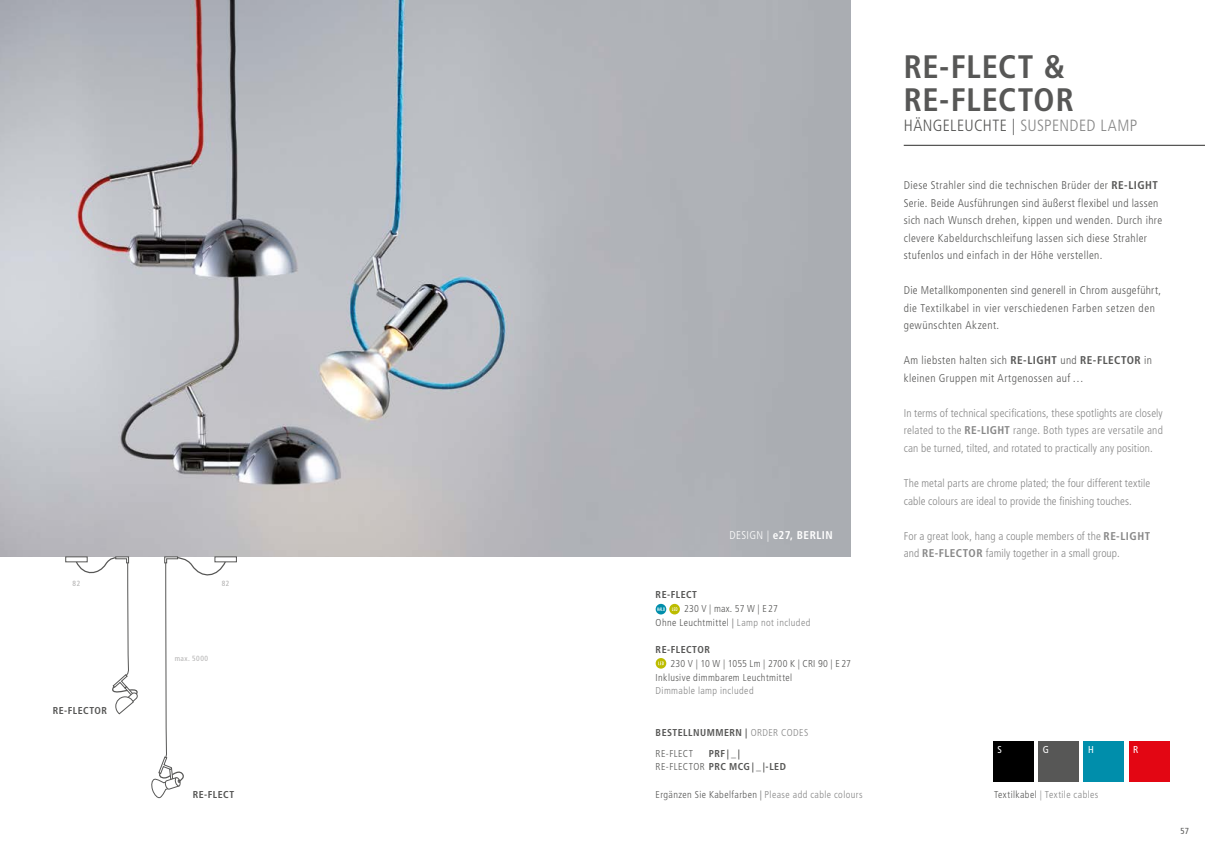
<style>
.page{position:relative;width:1205px;height:851px;background:#fff}
.page>*{position:absolute;margin:0;border:0;box-sizing:border-box;transform-origin:0 0}
.t1{font:700 condensed 32.5px/32.5px "Frutiger LT Std";letter-spacing:.025em;color:#575756}
.t2{font:300 condensed 16.25px "Frutiger LT Std";letter-spacing:.02em;color:#575756}
.t3{font:300 condensed 11.25px/17.5px "Frutiger LT Std";letter-spacing:.035em;color:#575756}
.t4{font:300 condensed 11.25px/17.5px "Frutiger LT Std";letter-spacing:.005em;color:#878787}
.t5{font:700 condensed 11.25px "Frutiger LT Std";letter-spacing:.045em;color:#fff}
.t6{font:300 condensed 10px/13.8px "Frutiger LT Std";letter-spacing:.04em;color:#575756;text-align:center}
.t7{font:700 condensed 10px/20.9px "Frutiger LT Std";letter-spacing:.045em;color:#575756}
.t8{font:300 condensed 10px "Frutiger LT Std";letter-spacing:.04em;color:#878787}
.t9{font:condensed 10px "Frutiger LT Std";color:#fff}
.t10{font:condensed 8.75px "Frutiger LT Std";color:#575756}
.t11{font:condensed 7.5px "Frutiger LT Std";letter-spacing:.06em;color:#b3b2b2}
.s1{font-weight:300}
.s2{color:#878787}
.s3{font-weight:300;color:#878787}
.s4{font-weight:700}
.s5{color:#575756}
</style>
<div class="page">
<hr style="left:904px;top:145px;width:301px;height:1px;background:#575756">
<img style="left:0;top:0;width:850px;height:556px">
<div style="left:993px;top:740px;width:41px;height:41px;background:#000"></div>
<div style="left:1038px;top:740px;width:41px;height:41px;background:#575756"></div>
<div style="left:1083px;top:740px;width:41px;height:41px;background:#008eab"></div>
<div style="left:1129px;top:740px;width:40px;height:41px;background:#e30613"></div>
<svg style="left:656px;top:603px;width:10px;height:11px"></svg>
<svg style="left:657px;top:607px;width:8px;height:4px"></svg>
<svg style="left:669px;top:603px;width:11px;height:11px"></svg>
<svg style="left:672px;top:607px;width:5px;height:4px"></svg>
<svg style="left:656px;top:658px;width:10px;height:10px"></svg>
<svg style="left:658px;top:661px;width:6px;height:4px"></svg>
<svg style="left:66px;top:556px;width:9px;height:6px"></svg>
<svg style="left:227px;top:556px;width:10px;height:6px"></svg>
<svg style="left:75px;top:556px;width:66px;height:158px"></svg>
<svg style="left:151px;top:556px;width:76px;height:242px"></svg>
<p class="t11" style="left:73px;top:578px;width:9px">82</p>
<p class="t11" style="left:222px;top:578px;width:9px">82</p>
<p class="t7" style="left:53px;top:700px;width:56px">RE-FLECTOR</p>
<p class="t11" style="left:175px;top:653px;width:35px">max. 5000</p>
<p class="t7" style="left:193px;top:783px;width:43px">RE-FLECT</p>
<p class="t5" style="left:729px;top:528px;width:105px"><span class="s1">DESIGN |</span> e27, BERLIN</p>
<p class="t7" style="left:656px;top:584px;width:43px">RE-FLECT</p>
<p class="t6" style="left:656px;top:601px;width:156px">230 V | max. 57 W | E 27<br>Ohne Leuchtmittel | <span class="s2">Lamp not included</span></p>
<p class="t7" style="left:656px;top:639px;width:56px">RE-FLECTOR</p>
<p class="t6" style="left:656px;top:656px;width:197px;text-align:left;text-indent:15px">230 V | 10 W | 1055 Lm | 2700 K | CRI 90 | E 27<br>Inklusive dimmbarem Leuchtmittel</p>
<p class="t8" style="left:656px;top:685px;width:99px">Dimmable lamp included</p>
<p class="t7" style="left:656px;top:721px;width:154px">BESTELLNUMMERN | <span class="s3">ORDER CODES<br></span><span class="s1">RE-FLECT</span></p>
<p class="t7" style="left:656px;top:746px;width:132px;line-height:13.8px;text-indent:53px">PRF|_|<br><span class="s1">RE-FLECTOR</span> PRC MCG | _ |-LED</p>
<p class="t6" style="left:656px;top:787px;width:209px">Ergänzen Sie Kabelfarben | <span class="s2">Please add cable colours</span></p>
<h1 class="t1" style="left:904px;top:51px;width:171px">RE-FLECT &amp;<br>RE-FLECTOR</h1>
<h2 class="t2" style="left:904px;top:116px;width:235px">HÄNGELEUCHTE | <span class="s2">SUSPENDED LAMP</span></h2>
<p class="t3" style="left:904px;top:177px;width:260px">Diese Strahler sind die technischen Brüder der <span class="s4">RE-LIGHT </span>Serie. Beide Ausführungen sind äußerst flexibel und lassen sich nach Wunsch drehen, kippen und wenden. Durch ihre clevere Kabeldurchschleifung lassen sich diese Strahler stufenlos und einfach in der Höhe verstellen.</p>
<p class="t3" style="left:904px;top:282px;width:259px">Die Metallkomponenten sind generell in Chrom ausgeführt, die Textilkabel in vier verschiedenen Farben setzen den gewünschten Akzent.</p>
<p class="t3" style="left:904px;top:352px;width:250px">Am liebsten halten sich <span class="s4">RE-LIGHT</span> und <span class="s4">RE-FLECTOR</span> in kleinen Gruppen mit Artgenossen auf …</p>
<p class="t4" style="left:904px;top:404px;width:261px;text-align:justify">In terms of technical specifications, these spotlights are closely related to the <span class="s4">RE-LIGHT</span> range. Both types are versatile and can be turned, tilted, and rotated to practically any position.</p>
<p class="t4" style="left:904px;top:474px;width:248px">The metal parts are chrome plated; the four different textile cable colours are ideal to provide the finishing touches.</p>
<p class="t4" style="left:904px;top:527px;width:248px">For a great look, hang a couple members of the <span class="s4">RE-LIGHT </span>and <span class="s4">RE-FLECTOR</span> family together in a small group.</p>
<p class="t9" style="left:997px;top:743px;width:6px">S</p>
<p class="t9" style="left:1043px;top:743px;width:8px">G</p>
<p class="t9" style="left:1088px;top:743px;width:7px">H</p>
<p class="t9" style="left:1133px;top:743px;width:7px">R</p>
<p class="t8" style="left:994px;top:788px;width:106px"><span class="s5">Textilkabel</span> | Textile cables</p>
<p class="t10" style="left:1180px;top:825px;width:10px">57</p>
</div>
